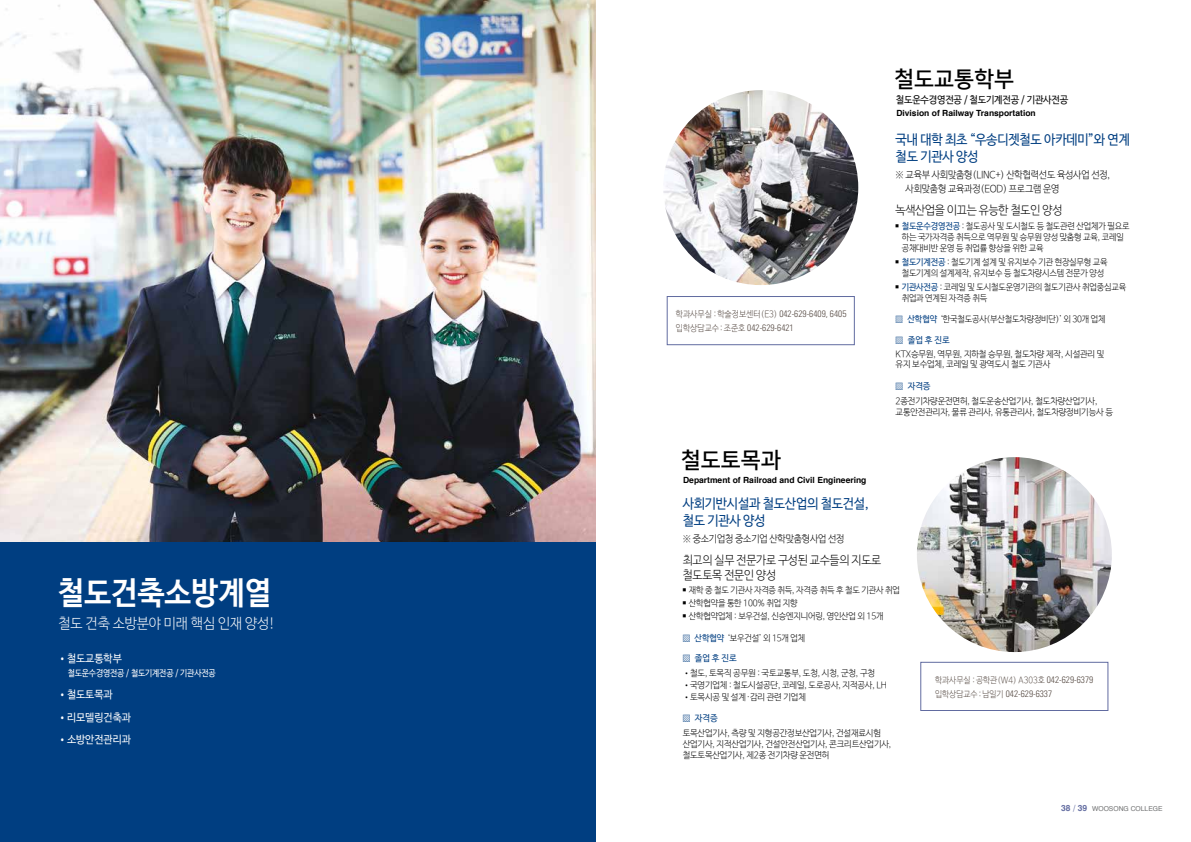
<style>
.page{position:relative;width:1191px;height:842px;background:#fff}
.page>*{position:absolute;margin:0;border:0;box-sizing:border-box;transform-origin:0 0}
.t1{font:31.5px "Nanum Barun Gothic OTF Bold";color:#fff;scale:.95 1}
.t2{font:22px "Nanum Square OTFB";color:#000}
.t3{font:14.4px "Nanum Barun Gothic OTF Light";letter-spacing:-.01em;color:#fff;scale:.95 1}
.t4{font:13.6px/16.4px "Nanum Barun Gothic OTF";letter-spacing:-.02em;color:#003e81;scale:.93 1}
.t5{font:12.1px/14.6px "Nanum Barun Gothic OTF Light";letter-spacing:-.02em;color:#000;scale:.93 1}
.t6{font:10.8px "Nanum Barun Gothic OTF";color:#fff;scale:.95 1}
.t7{font:10px/14px "Nanum Barun Gothic OTF Light";letter-spacing:-.02em;color:#000;scale:.93 1}
.t8{font:10px "Nanum Barun Gothic OTF";letter-spacing:-.025em;color:#000;scale:.95 1}
.t9{font:300 condensed 9.3px/13.6px "Univers";color:#574b44}
.t10{font:9px/11px "Nanum Barun Gothic OTF Light";letter-spacing:-.02em;color:#000;scale:.93 1}
.t11{font:9px/10.8px "Nanum Barun Gothic OTF Light";letter-spacing:-.02em;color:#000;scale:.95 1}
.t12{font:9px "Nanum Barun Gothic OTF";letter-spacing:-.02em;color:#fff;scale:.9 1}
.t13{font:9px "Nanum Barun Gothic OTF";color:#003e81;scale:.95 1}
.t14{font:8.9px "Nanum Barun Gothic OTF Light";color:#574b44;scale:.9 1}
.t15{font:700 8.5px "Helvetica";color:#000}
.t16{font:6.8px "Helvetica";color:#707172}
.s1{font-family:"Nanum Barun Gothic OTF Light";font-weight:400;font-stretch:normal;font-size:9px}
.s2{font-family:"Nanum Barun Gothic OTF";color:#003e81}
.s3{color:#003e81}
.s4{font-family:"Nanum Barun Gothic OTF Light"}
.s5{font-size:9px}
.s6{font-family:"Univers";font-weight:300;font-stretch:condensed;font-size:9.3px}
.s7{font-family:"Nanum Barun Gothic OTF Light";font-weight:400;font-stretch:normal;font-size:8.9px}
.s8{font-weight:700;font-size:8.4px;color:#616ba0}
.s9{font-weight:300;font-size:8.4px;color:#616ba0}
</style>
<div class="page">
<img style="left:663px;top:90px;width:195px;height:195px;border-radius:97px">
<div style="left:667px;top:296px;width:187px;height:49px;border:1px solid #616ba0"></div>
<img style="left:917px;top:457px;width:194px;height:195px;border-radius:97px">
<div style="left:920px;top:662px;width:188px;height:49px;border:1px solid #616ba0"></div>
<div style="left:0;top:531px;width:595px;height:311px;background:#003e81"></div>
<img style="left:0;top:0;width:595px;height:541px">
<h1 class="t1" style="left:58px;top:577px;width:226px">철도건축소방계열</h1>
<h3 class="t3" style="left:59px;top:616px;width:230px">철도 건축 소방분야 미래 핵심 인재 양성!</h3>
<p class="t6" style="left:58px;top:653px;width:69px">•철도교통학부</p>
<p class="t12" style="left:68px;top:668px;width:166px">철도운수경영전공 / 철도기계전공 / 기관사전공</p>
<p class="t6" style="left:58px;top:689px;width:59px">•철도토목과</p>
<p class="t6" style="left:58px;top:712px;width:79px">•리모델링건축과</p>
<p class="t6" style="left:58px;top:734px;width:79px">•소방안전관리과</p>
<p class="t9" style="left:676px;top:307px;width:172px"><span class="s1">학과사무실 : 학술정보센터(E3)</span> 042-629-6409, 6405 <span class="s1">입학상담교수: 조준호</span> 042-629-6421</p>
<h2 class="t2" style="left:894px;top:67px;width:122px">철도교통학부</h2>
<p class="t8" style="left:896px;top:94px;width:183px">철도운수경영전공 / 철도기계전공 / 기관사전공</p>
<p class="t15" style="left:896px;top:106px;width:141px">Division of Railway Transportation</p>
<h3 class="t4" style="left:895px;top:132px;width:253px">국내 대학 최초 “우송디젯철도 아카데미”와 연계 철도 기관사 양성</h3>
<p class="t7" style="left:905px;top:168px;width:222px;text-indent:-10px">※ 교육부 사회맞춤형(LINC+) 산학협력선도 육성사업 선정, 사회맞춤형 교육과정(EOD) 프로그램 운영</p>
<h3 class="t5" style="left:895px;top:204px;width:181px">녹색산업을 이끄는 유능한 철도인 양성</h3>
<p class="t10" style="left:901px;top:221px;width:246px;text-indent:-6px"><sup>■</sup> <span class="s2">철도운수경영전공</span> : 철도공사 및 도시철도 등 철도관련 산업체가 필요로 하는 국가자격증 취득으로 역무원 및 승무원 양성 맞춤형 교육, 코레일 공채대비반 운영 등 취업률 향상을 위한 교육</p>
<p class="t10" style="left:895px;top:257px;width:229px;text-align:center"><sup>■</sup> <span class="s2">철도기계전공</span> : 철도기계 설계 및 유지보수 기관 현장실무형 교육 철도기계의 설계제작, 유지보수 등 철도차량시스템 전문가 양성</p>
<p class="t10" style="left:901px;top:282px;width:243px;text-indent:-6px"><sup>■</sup> <span class="s2">기관사전공</span> : 코레일 및 도시철도운영기관의 철도기관사 취업중심교육 취업과 연계된 자격증 취득</p>
<p class="t10" style="left:895px;top:314px;width:227px"><span class="s3">▩</span> <span class="s2">산학협약</span> ‘한국철도공사(부산철도차량정비단)ʼ 외 30개 업체</p>
<p class="t13" style="left:895px;top:335px;width:58px"><span class="s4">▩</span> 졸업 후 진로</p>
<p class="t11" style="left:895px;top:349px;width:221px">KTX승무원, 역무원, 지하철 승무원, 철도차량 제작, 시설관리 및 유지 보수업체, 코레일 및 광역도시 철도 기관사</p>
<p class="t13" style="left:895px;top:382px;width:38px"><span class="s4">▩</span> 자격증</p>
<p class="t11" style="left:895px;top:396px;width:230px">2종전기차량운전면허, 철도운송산업기사, 철도차량산업기사, 교통안전관리자, 물류 관리사, 유통관리사, 철도차량정비기능사 등</p>
<h2 class="t2" style="left:681px;top:449px;width:102px">철도토목과</h2>
<p class="t15" style="left:683px;top:473px;width:185px">Department of Railroad and Civil Engineering</p>
<h3 class="t4" style="left:682px;top:496px;width:202px">사회기반시설과 철도산업의 철도건설, 철도 기관사 양성</h3>
<p class="t7" style="left:682px;top:532px;width:176px">※ 중소기업청 중소기업 산학맞춤형사업 선정</p>
<h3 class="t5" style="left:682px;top:554px;width:215px">최고의 실무 전문가로 구성된 교수들의 지도로 철도토목 전문인 양성</h3>
<p class="t10" style="left:682px;top:585px;width:235px"><sup>■</sup> 재학 중 철도 기관사 자격증 취득, 자격증 취득 후 철도 기관사 취업</p>
<p class="t10" style="left:682px;top:598px;width:125px"><sup>■</sup> 산학협약을 통한 100% 취업 지향</p>
<p class="t10" style="left:682px;top:611px;width:217px"><sup>■</sup> 산학협약업체 : 보우건설, 신승엔지니어링, 영인산업 외 15개</p>
<p class="t10" style="left:682px;top:632px;width:133px"><span class="s3">▩</span> <span class="s2">산학협약</span> ‘보우건설ʼ 외 15개 업체</p>
<p class="t13" style="left:682px;top:654px;width:58px"><span class="s4">▩</span> 졸업 후 진로</p>
<p class="t11" style="left:682px;top:668px;width:204px">•철도, 토목직 공무원 : 국토교통부, 도청, 시청, 군청, 구청</p>
<p class="t11" style="left:682px;top:680px;width:217px">•국영기업체 : 철도시설공단, 코레일, 도로공사, 지적공사, LH</p>
<p class="t11" style="left:682px;top:692px;width:131px">•토목시공 및 설계 ·감리 관련 기업체</p>
<p class="t13" style="left:682px;top:714px;width:38px"><span class="s4">▩</span> 자격증</p>
<p class="t11" style="left:682px;top:728px;width:221px">토목산업기사, 측량 및 지형공간정보산업기사, 건설재료시험 산업기사, 지적산업기사, 건설안전산업기사, 콘크리트산업기사, 철도토목산업기사, 제2종 전기차량 운전면허</p>
<p class="t14" style="left:935px;top:676px;width:177px">학과사무실 <span class="s5">:</span> 공학관(W4) A303호 <span class="s6">042-629-6379</span></p>
<p class="t9" style="left:935px;top:687px;width:119px"><span class="s7">입학상담교수</span><span class="s1">:</span> <span class="s7">남일기</span> 042-629-6337</p>
<p class="t16" style="left:1061px;top:803px;width:103px"><span class="s8">38</span> <span class="s9">/</span> <span class="s8">39</span> WOOSONG COLLEGE</p>
</div>
